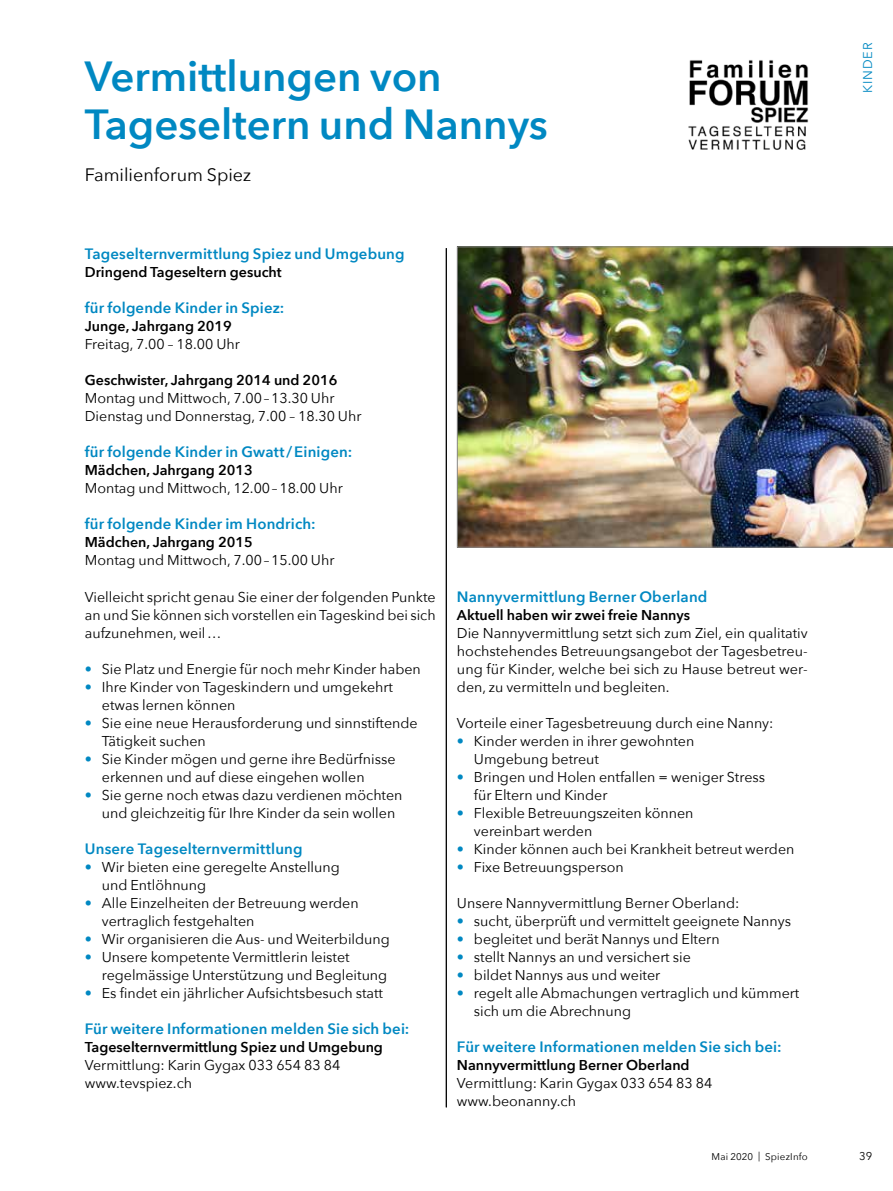
<style>
.page{position:relative;width:893px;height:1191px;background:#fff}
.page>*{position:absolute;margin:0;border:0;box-sizing:border-box;transform-origin:0 0}
.t1{font:600 42px/48px "Avenir Next";color:#0088c2}
.t2{font:18px "Avenir Next";color:#000}
.t3{font:600 15px "Avenir Next";letter-spacing:.01em;color:#0088c2}
.t4{font:14.25px/18px "Avenir Next";color:#000}
.t5{font:600 14.25px "Avenir Next";color:#000}
.t6{font:12.75px "Avenir Next";letter-spacing:.07em;color:#0088c2}
.t7{font:11.25px "Avenir Next";color:#000}
.t8{font:9.75px "Avenir Next";letter-spacing:.02em;color:#000}
.s1{color:#0088c2}
</style>
<div class="page">
<hr style="left:446px;top:248px;width:1px;height:859px;background:#000">
<img style="left:457px;top:247px;width:436px;height:300px">
<img style="left:688px;top:60px;width:121px;height:90px">
<h1 class="t1" style="left:85px;top:51px;width:464px">Vermittlungen von<br>Tageseltern und Nannys</h1>
<p class="t2" style="left:85px;top:159px;width:168px">Familienforum Spiez</p>
<p class="t3" style="left:85px;top:241px;width:321px">Tageselternvermittlung Spiez und Umgebung</p>
<p class="t5" style="left:85px;top:260px;width:198px">Dringend Tageseltern gesucht</p>
<p class="t3" style="left:85px;top:295px;width:201px">für folgende Kinder in Spiez:</p>
<p class="t5" style="left:85px;top:314px;width:149px">Junge, Jahrgang 2019</p>
<p class="t4" style="left:85px;top:334px;width:157px">Freitag, 7.00 – 18.00 Uhr</p>
<p class="t5" style="left:85px;top:368px;width:254px">Geschwister, Jahrgang 2014 und 2016</p>
<p class="t4" style="left:85px;top:388px;width:278px">Montag und Mittwoch, 7.00–13.30 Uhr<br>Dienstag und Donnerstag, 7.00 – 18.30 Uhr</p>
<p class="t3" style="left:85px;top:439px;width:269px">für folgende Kinder in Gwatt/Einigen:</p>
<p class="t5" style="left:85px;top:458px;width:169px">Mädchen, Jahrgang 2013</p>
<p class="t4" style="left:85px;top:479px;width:259px">Montag und Mittwoch, 12.00–18.00 Uhr</p>
<p class="t3" style="left:85px;top:511px;width:232px">für folgende Kinder im Hondrich:</p>
<p class="t5" style="left:85px;top:530px;width:169px">Mädchen, Jahrgang 2015</p>
<p class="t4" style="left:85px;top:551px;width:251px">Montag und Mittwoch, 7.00–15.00 Uhr</p>
<p class="t4" style="left:85px;top:587px;width:352px;text-align:justify">Vielleicht spricht genau Sie einer der folgenden Punkte an und Sie können sich vorstellen ein Tageskind bei sich aufzunehmen, weil…</p>
<p class="t4" style="left:85px;top:659px;width:337px"><span class="s1">•</span> Sie Platz und Energie für noch mehr Kinder haben</p>
<p class="t4" style="left:102px;top:677px;width:293px;text-indent:-17px"><span class="s1">•</span> Ihre Kinder von Tageskindern und umgekehrt etwas lernen können</p>
<p class="t4" style="left:102px;top:713px;width:317px;text-indent:-17px"><span class="s1">•</span> Sie eine neue Herausforderung und sinnstiftende<br>Tätigkeit suchen</p>
<p class="t4" style="left:102px;top:749px;width:295px;text-indent:-17px"><span class="s1">•</span> Sie Kinder mögen und gerne ihre Bedürfnisse erkennen und auf diese eingehen wollen</p>
<p class="t4" style="left:102px;top:785px;width:302px;text-indent:-17px"><span class="s1">•</span> Sie gerne noch etwas dazu verdienen möchten und gleichzeitig für Ihre Kinder da sein wollen</p>
<p class="t3" style="left:85px;top:836px;width:219px">Unsere Tageselternvermittlung</p>
<p class="t4" style="left:102px;top:857px;width:239px;text-indent:-17px"><span class="s1">•</span> Wir bieten eine geregelte Anstellung und Entlöhnung</p>
<p class="t4" style="left:102px;top:893px;width:258px;text-indent:-17px"><span class="s1">•</span> Alle Einzelheiten der Betreuung werden vertraglich festgehalten</p>
<p class="t4" style="left:85px;top:929px;width:306px"><span class="s1">•</span> Wir organisieren die Aus- und Weiterbildung</p>
<p class="t4" style="left:102px;top:947px;width:287px;text-indent:-17px"><span class="s1">•</span> Unsere kompetente Vermittlerin leistet regelmässige Unterstützung und Begleitung</p>
<p class="t4" style="left:85px;top:983px;width:299px"><span class="s1">•</span> Es findet ein jährlicher Aufsichtsbesuch statt</p>
<p class="t3" style="left:85px;top:1016px;width:326px">Für weitere Informationen melden Sie sich bei:</p>
<p class="t5" style="left:85px;top:1035px;width:300px">Tageselternvermittlung Spiez und Umgebung</p>
<p class="t4" style="left:85px;top:1055px;width:257px">Vermittlung: Karin Gygax 033 654 83 84 www.tevspiez.ch</p>
<p class="t3" style="left:457px;top:583px;width:252px">Nannyvermittlung Berner Oberland</p>
<p class="t5" style="left:457px;top:602px;width:235px">Aktuell haben wir zwei freie Nannys</p>
<p class="t4" style="left:457px;top:623px;width:352px;text-align:justify">Die Nannyvermittlung setzt sich zum Ziel, ein qualitativ hochstehendes Betreuungsangebot der Tagesbetreu&shy;ung für Kinder, welche bei sich zu Hause betreut wer&shy;den, zu vermitteln und begleiten.</p>
<p class="t4" style="left:457px;top:713px;width:318px">Vorteile einer Tagesbetreuung durch eine Nanny:</p>
<p class="t4" style="left:474px;top:731px;width:222px;text-indent:-17px"><span class="s1">•</span> Kinder werden in ihrer gewohnten<br>Umgebung betreut</p>
<p class="t4" style="left:474px;top:767px;width:293px;text-indent:-17px"><span class="s1">•</span> Bringen und Holen entfallen = weniger Stress für Eltern und Kinder</p>
<p class="t4" style="left:474px;top:803px;width:221px;text-indent:-17px"><span class="s1">•</span> Flexible Betreuungszeiten können vereinbart werden</p>
<p class="t4" style="left:457px;top:839px;width:339px"><span class="s1">•</span> Kinder können auch bei Krankheit betreut werden</p>
<p class="t4" style="left:457px;top:857px;width:168px"><span class="s1">•</span> Fixe Betreuungsperson</p>
<p class="t4" style="left:457px;top:893px;width:284px">Unsere Nannyvermittlung Berner Oberland:</p>
<p class="t4" style="left:457px;top:911px;width:336px"><span class="s1">•</span> sucht, überprüft und vermittelt geeignete Nannys</p>
<p class="t4" style="left:457px;top:929px;width:264px"><span class="s1">•</span> begleitet und berät Nannys und Eltern</p>
<p class="t4" style="left:457px;top:947px;width:235px"><span class="s1">•</span> stellt Nannys an und versichert sie</p>
<p class="t4" style="left:457px;top:965px;width:205px"><span class="s1">•</span> bildet Nannys aus und weiter</p>
<p class="t4" style="left:474px;top:983px;width:327px;text-indent:-17px"><span class="s1">•</span> regelt alle Abmachungen vertraglich und kümmert sich um die Abrechnung</p>
<p class="t3" style="left:457px;top:1034px;width:326px">Für weitere Informationen melden Sie sich bei:</p>
<p class="t5" style="left:457px;top:1053px;width:234px">Nannyvermittlung Berner Oberland</p>
<p class="t4" style="left:457px;top:1073px;width:257px">Vermittlung: Karin Gygax 033 654 83 84 www.beonanny.ch</p>
<p class="t6" style="left:857px;top:93px;width:52px;rotate:-90deg">KINDER</p>
<p class="t8" style="left:712px;top:1148px;width:98px">Mai 2020 | SpiezInfo</p>
<p class="t7" style="left:859px;top:1147px;width:15px">39</p>
</div>
